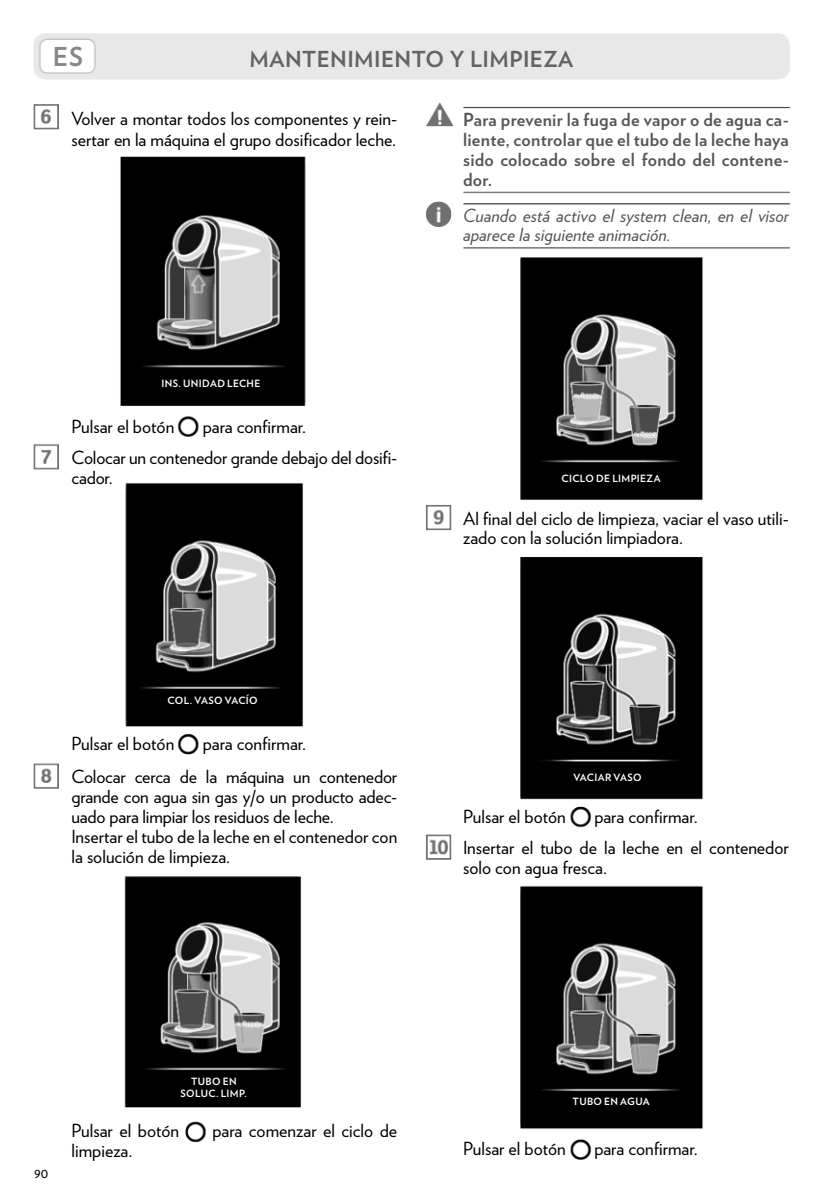
<style>
.page{position:relative;width:840px;height:1191px;background:#fff}
.page>*{position:absolute;margin:0;border:0;box-sizing:border-box;transform-origin:0 0}
.t1{font:700 26px "Verlag";color:#878787}
.TITOLONE{font:700 22px "Verlag";letter-spacing:.02em;color:#636363}
.testo_8_6_light{font:18px/20px "Verlag";color:#000}
.info{font:700 18px/20px "Verlag";letter-spacing:.015em;color:#575757;text-align:justify}
.info-2{font:italic 18px/19.2px "Verlag";color:#575757}
.t2{font:14px "Verlag";color:#000}
.instruzioni_1{font:700 10px "Verlag";letter-spacing:.035em;color:#fff}
</style>
<div class="page">
<img style="left:33px;top:33px;width:757px;height:1127px">
<h1 class="t1" style="left:53px;top:37px;width:32px">ES</h1>
<p class="TITOLONE" style="left:249px;top:41px;width:325px">MANTENIMIENTO Y LIMPIEZA</p>
<p class="testo_8_6_light" style="left:71px;top:107px;width:327px;line-height:21.6px">Volver a montar todos los componentes y rein&shy;sertar en la máquina el grupo dosificador leche.</p>
<p class="instruzioni_1" style="left:161px;top:375px;width:100px">INS. UNIDAD LECHE</p>
<p class="testo_8_6_light" style="left:71px;top:415px;width:104px">Pulsar el botón</p>
<p class="testo_8_6_light" style="left:203px;top:415px;width:105px">para confirmar.</p>
<p class="testo_8_6_light" style="left:71px;top:447px;width:327px">Colocar un contenedor grande debajo del dosifi&shy;cador.</p>
<p class="instruzioni_1" style="left:167px;top:692px;width:91px">COL. VASO VACÍO</p>
<p class="testo_8_6_light" style="left:71px;top:732px;width:104px">Pulsar el botón</p>
<p class="testo_8_6_light" style="left:203px;top:732px;width:105px">para confirmar.</p>
<p class="testo_8_6_light" style="left:71px;top:765px;width:327px;text-align:justify">Colocar cerca de la máquina un contenedor grande con agua sin gas y/o un producto adec&shy;uado para limpiar los residuos de leche.</p>
<p class="testo_8_6_light" style="left:71px;top:825px;width:327px">Insertar el tubo de la leche en el contenedor con la solución de limpieza.</p>
<p class="info" style="left:463px;top:108px;width:327px">Para prevenir la fuga de vapor o de agua ca&shy;liente, controlar que el tubo de la leche haya sido colocado sobre el fondo del contene&shy;dor.</p>
<p class="info-2" style="left:463px;top:205px;width:327px">Cuando está activo el system clean, en el visor aparece la siguiente animación.</p>
<p class="instruzioni_1" style="left:561px;top:470px;width:100px">CICLO DE LIMPIEZA</p>
<p class="testo_8_6_light" style="left:463px;top:508px;width:327px;line-height:19.2px">Al final del ciclo de limpieza, vaciar el vaso utili&shy;zado con la solución limpiadora.</p>
<p class="instruzioni_1" style="left:573px;top:769px;width:70px">VACIAR VASO</p>
<p class="testo_8_6_light" style="left:463px;top:805px;width:104px">Pulsar el botón</p>
<p class="testo_8_6_light" style="left:594px;top:805px;width:105px">para confirmar.</p>
<p class="testo_8_6_light" style="left:463px;top:836px;width:327px">Insertar el tubo de la leche en el contenedor solo con agua fresca.</p>
<p class="t2" style="left:34px;top:1162px;width:16px">90</p>
<p class="instruzioni_1" style="left:191px;top:1073px;width:47px">TUBO EN</p>
<p class="instruzioni_1" style="left:180px;top:1085px;width:68px">SOLUC. LIMP.</p>
<p class="testo_8_6_light" style="left:71px;top:1119px;width:109px">Pulsar el botón</p>
<p class="testo_8_6_light" style="left:212px;top:1119px;width:186px">para comenzar el ciclo de</p>
<p class="testo_8_6_light" style="left:71px;top:1139px;width:62px">limpieza.</p>
<p class="instruzioni_1" style="left:572px;top:1094px;width:78px">TUBO EN AGUA</p>
<p class="testo_8_6_light" style="left:463px;top:1137px;width:104px">Pulsar el botón</p>
<p class="testo_8_6_light" style="left:594px;top:1137px;width:105px">para confirmar.</p>
</div>
